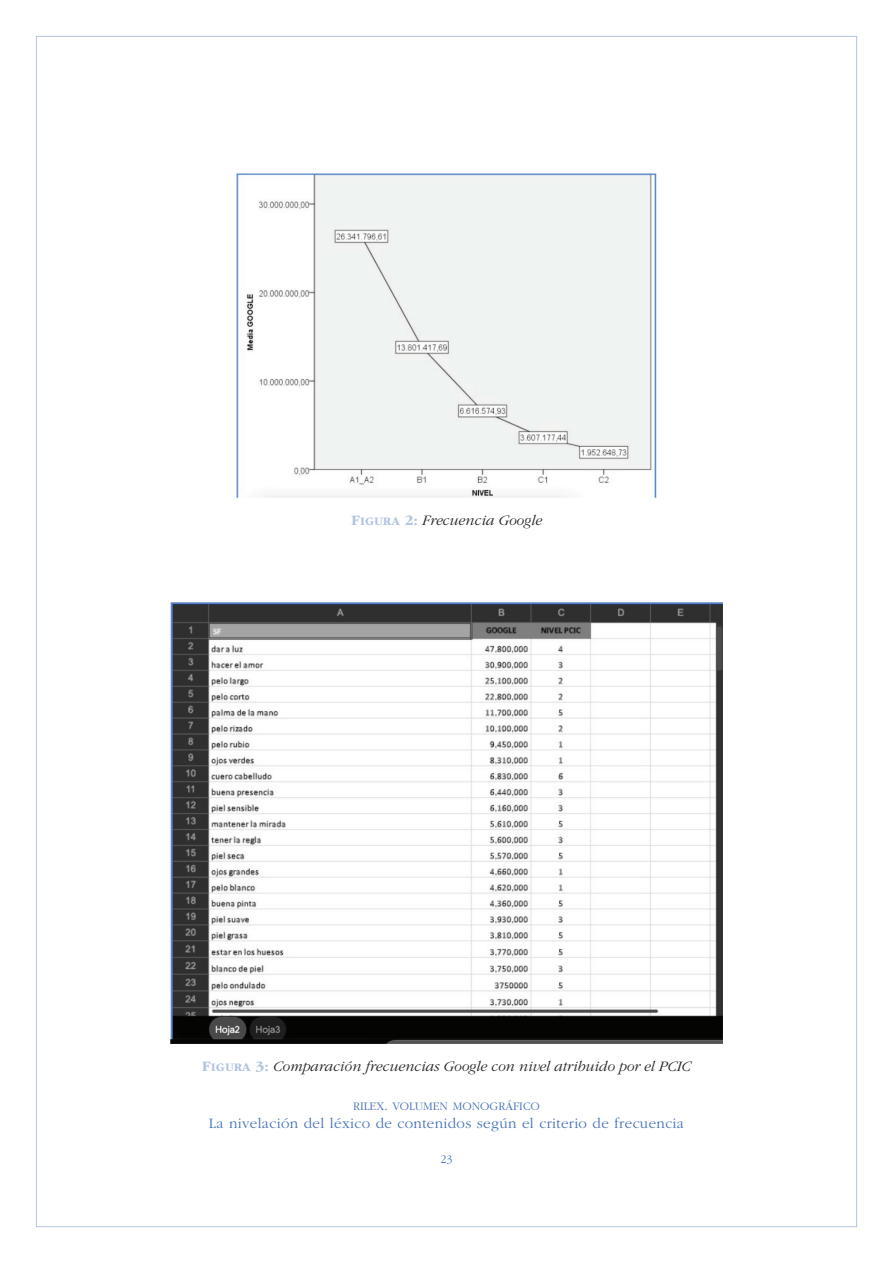
<style>
.page{position:relative;width:893px;height:1263px;background:#fff}
.page>*{position:absolute;margin:0;border:0;box-sizing:border-box;transform-origin:0 0}
.Figure_Caption{font:italic 300 15px "ITC Garamond Std";color:#231f20}
.t1{font:300 15px "ITC Garamond Std";letter-spacing:.025em;color:#4470b7}
.t2{font:12px "ITC Garamond Std Lt SC800";color:#4470b7}
.t3{font:300 12px "ITC Garamond Std";color:#4470b7}
.s1{font-family:"ITC Garamond Std Bd SC800";font-weight:400;font-style:normal;color:#b3c4e2}
.s2{font-family:"ITC Garamond Std Bd SC800";font-weight:400;font-style:normal;font-size:12px;color:#b3c4e2}
.s3{font-size:15px}
</style>
<div class="page">
<hr style="left:36px;top:36px;width:821px;height:1px;background:#b3c4e2">
<hr style="left:36px;top:1226px;width:821px;height:1px;background:#b3c4e2">
<hr style="left:36px;top:36px;width:1px;height:1191px;background:#b3c4e2">
<hr style="left:856px;top:36px;width:1px;height:1191px;background:#b3c4e2">
<img style="left:170px;top:602px;width:553px;height:442px">
<img style="left:237px;top:173px;width:419px;height:325px">
<p class="Figure_Caption" style="left:351px;top:512px;width:192px"><span class="s1">F</span><span class="s2">IGURA</span> <span class="s1">2:</span> Frecuencia Google</p>
<p class="Figure_Caption" style="left:202px;top:1058px;width:491px"><span class="s1">F</span><span class="s2">IGURA</span> <span class="s1">3:</span> Comparación frecuencias Google con nivel atribuido por el PCIC</p>
<p class="t2" style="left:353px;top:1100px;width:188px">RILEX<span class="s3">.</span> VOLUMEN MONOGRÁFICO</p>
<p class="t1" style="left:209px;top:1115px;width:477px">La nivelación del léxico de contenidos según el criterio de frecuencia</p>
<p class="t3" style="left:440px;top:1152px;width:13px">23</p>
</div>
